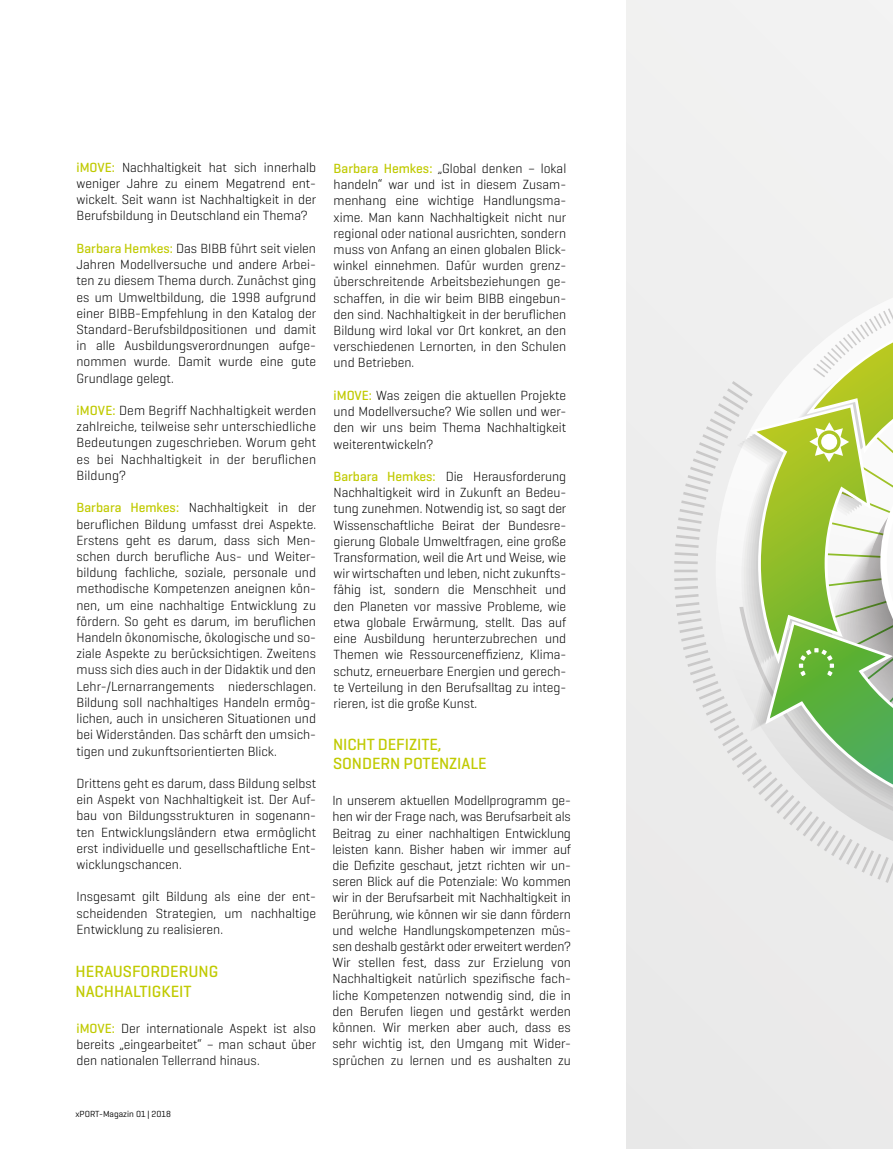
<style>
.page{position:relative;width:893px;height:1149px;background:#fff}
.page>*{position:absolute;margin:0;border:0;box-sizing:border-box;transform-origin:0 0}
.t1{font:500 16.5px/19.8px "Geogrotesque";letter-spacing:-.005em;color:#c0ca00}
.t2{font:300 13.5px/16.2px "Geogrotesque";color:#000;text-align:justify}
.t3{font:9px "Geogrotesque";color:#000}
.s1{font-weight:500;color:#c0ca00}
</style>
<div class="page">
<div style="left:627px;top:0;width:266px;height:1148px;background:#ededed"></div>
<svg style="left:674px;top:298px;width:219px;height:584px"></svg>
<p class="t2" style="left:77px;top:159px;width:241px"><span class="s1">iMOVE:</span> Nachhaltigkeit hat sich innerhalb weniger Jahre zu einem Megatrend ent&shy;wickelt. Seit wann ist Nachhaltigkeit in der Berufsbildung in Deutschland ein Thema?</p>
<p class="t2" style="left:77px;top:240px;width:241px"><span class="s1">Barbara Hemkes:</span> Das BIBB führt seit vielen Jahren Modellversuche und andere Arbei&shy;ten zu diesem Thema durch. Zunächst ging es um Umweltbildung, die 1998 aufgrund einer BIBB-Empfehlung in den Katalog der Standard-Berufsbildpositionen und damit in alle Ausbildungsverordnungen aufge&shy;nommen wurde. Damit wurde eine gute Grundlage gelegt.</p>
<p class="t2" style="left:77px;top:402px;width:241px"><span class="s1">iMOVE:</span> Dem Begriff Nachhaltigkeit werden zahlreiche, teilweise sehr unterschiedliche Bedeutungen zugeschrieben. Worum geht es bei Nachhaltigkeit in der berufichen Bildung?</p>
<p class="t2" style="left:77px;top:499px;width:241px"><span class="s1">Barbara Hemkes:</span> Nachhaltigkeit in der berufichen Bildung umfasst drei Aspekte.<br>Erstens geht es darum, dass sich Men&shy;schen durch berufiche Aus- und Weiter&shy;bildung fachliche, soziale, personale und methodische Kompetenzen aneignen kön&shy;nen, um eine nachhaltige Entwicklung zu fördern. So geht es darum, im berufichen Handeln ökonomische, ökologische und so&shy;ziale Aspekte zu berücksichtigen. Zweitens muss sich dies auch in der Didaktik und den Lehr-/Lernarrangements niederschlagen.<br>Bildung soll nachhaltiges Handeln ermög&shy;lichen, auch in unsicheren Situationen und bei Widerständen. Das schärft den umsich&shy;tigen und zukunftsorientierten Blick.</p>
<p class="t2" style="left:77px;top:774px;width:241px">Drittens geht es darum, dass Bildung selbst ein Aspekt von Nachhaltigkeit ist. Der Auf&shy;bau von Bildungsstrukturen in sogenann&shy;ten Entwicklungsländern etwa ermöglicht erst individuelle und gesellschaftliche Ent&shy;wicklungschancen.</p>
<p class="t2" style="left:77px;top:888px;width:241px">Insgesamt gilt Bildung als eine der ent&shy;scheidenden Strategien, um nachhaltige Entwicklung zu realisieren.</p>
<p class="t1" style="left:76px;top:961px;width:144px">HERAUSFORDERUNG<br>NACHHALTIGKEIT</p>
<p class="t2" style="left:77px;top:1019px;width:241px"><span class="s1">iMOVE:</span> Der internationale Aspekt ist also bereits „eingearbeitet“ – man schaut über den nationalen Tellerrand hinaus.</p>
<p class="t2" style="left:334px;top:160px;width:234px"><span class="s1">Barbara Hemkes:</span> „Global denken – lokal handeln“ war und ist in diesem Zusam&shy;menhang eine wichtige Handlungsma&shy;xime. Man kann Nachhaltigkeit nicht nur regional oder national ausrichten, sondern muss von Anfang an einen globalen Blick&shy;winkel einnehmen. Dafür wurden grenz&shy;überschreitende Arbeitsbeziehungen ge&shy;schaffen, in die wir beim BIBB eingebun&shy;den sind. Nachhaltigkeit in der berufichen Bildung wird lokal vor Ort konkret, an den verschiedenen Lernorten, in den Schulen und Betrieben.</p>
<p class="t2" style="left:334px;top:386px;width:234px"><span class="s1">iMOVE:</span> Was zeigen die aktuellen Projekte und Modellversuche? Wie sollen und wer&shy;den wir uns beim Thema Nachhaltigkeit weiterentwickeln?</p>
<p class="t2" style="left:334px;top:467px;width:234px"><span class="s1">Barbara Hemkes:</span> Die Herausforderung Nachhaltigkeit wird in Zukunft an Bedeu&shy;tung zunehmen. Notwendig ist, so sagt der Wissenschaftliche Beirat der Bundesre&shy;gierung Globale Umweltfragen, eine große Transformation, weil die Art und Weise, wie wir wirtschaften und leben, nicht zukunfts&shy;fähig ist, sondern die Menschheit und den Planeten vor massive Probleme, wie etwa globale Erwärmung, stellt. Das auf eine Ausbildung herunterzubrechen und Themen wie Ressourceneffzienz, Klima&shy;schutz, erneuerbare Energien und gerech&shy;te Verteilung in den Berufsalltag zu integ&shy;rieren, ist die große Kunst.</p>
<p class="t1" style="left:333px;top:733px;width:155px">NICHT DEFIZITE,<br>SONDERN POTENZIALE</p>
<p class="t2" style="left:332px;top:791px;width:240px">In unserem aktuellen Modellprogramm ge&shy;hen wir der Frage nach, was Berufsarbeit als Beitrag zu einer nachhaltigen Entwicklung leisten kann. Bisher haben wir immer auf die Defzite geschaut, jetzt richten wir un&shy;seren Blick auf die Potenziale: Wo kommen wir in der Berufsarbeit mit Nachhaltigkeit in Berührung, wie können wir sie dann fördern und welche Handlungskompetenzen müs&shy;sen deshalb gestärkt oder erweitert werden?<br>Wir stellen fest, dass zur Erzielung von Nachhaltigkeit natürlich spezifsche fach&shy;liche Kompetenzen notwendig sind, die in den Berufen liegen und gestärkt werden können. Wir merken aber auch, dass es sehr wichtig ist, den Umgang mit Wider&shy;sprüchen zu lernen und es aushalten zu</p>
<p class="t3" style="left:75px;top:1108px;width:97px">xPORT-Magazin 01 | 2018</p>
</div>
